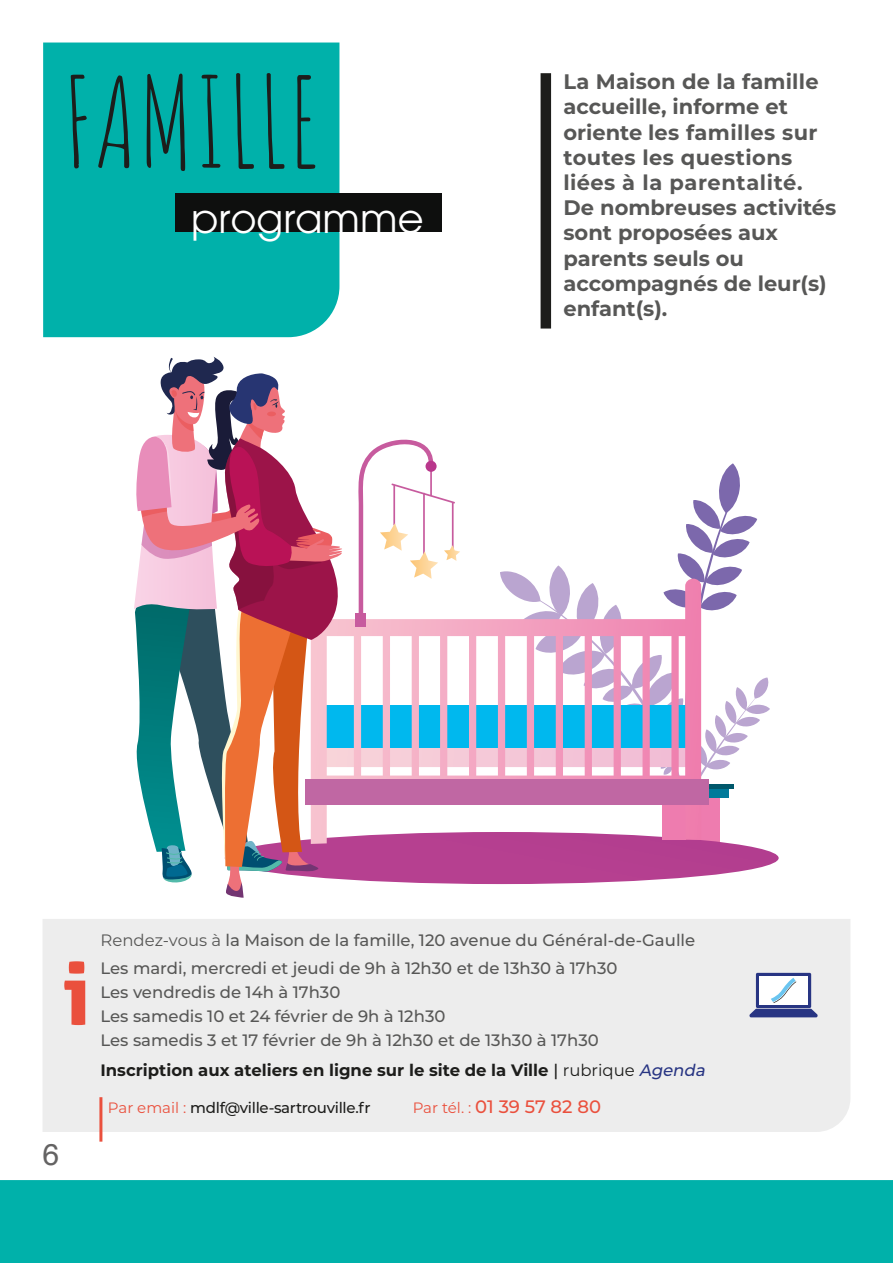
<style>
.page{position:relative;width:893px;height:1263px;background:#fff}
.page>*{position:absolute;margin:0;border:0;box-sizing:border-box;transform-origin:0 0}
.t1{font:123.75px "Amatic SC";color:#1d1d1b}
.t2{font:40.05px "ITC Avant Garde Pro";color:#fff}
.t3{font:30px "Helvetica";color:#646363}
.t4{font:700 21px/25.2px "Montserrat";color:#575756}
.t5{font:500 18px "Montserrat";color:#ea503d}
.t6{font:500 16.5px/23.7px "Montserrat";color:#575756}
.t7{font:700 16.5px "Montserrat";color:#1d1d1b}
.t8{font:500 15px "Montserrat";letter-spacing:-.02em;color:#1d1d1b}
.s1{font-weight:400}
.s2{font-weight:500}
.s3{font-weight:500;font-style:italic;color:#283583}
.s4{font-weight:400;color:#ea503d}
.s5{font-weight:400;font-size:15px}
</style>
<div class="page">
<div style="left:0;top:36px;width:893px;height:1227px;background:#00b1aa"></div>
<div style="left:0;top:36px;width:893px;height:1144px;background:#fff"></div>
<svg style="left:43px;top:43px;width:296px;height:294px"></svg>
<div style="left:175px;top:194px;width:267px;height:38px;background:#0e0f0e"></div>
<div style="left:541px;top:73px;width:10px;height:256px;background:#1d1d1b"></div>
<div style="left:43px;top:919px;width:807px;height:213px;background:#ededed"></div>
<svg style="left:64px;top:961px;width:21px;height:64px"></svg>
<hr style="left:99px;top:1097px;width:3px;height:44px;background:#ea503d">
<svg style="left:749px;top:973px;width:69px;height:44px;background:#aab2cf"></svg>
<svg style="left:132px;top:357px;width:647px;height:541px;background:#d7c1d0"></svg>
<div style="left:356px;top:612px;width:10px;height:14px;background:#c75b9e"></div>
<div style="left:426px;top:461px;width:11px;height:11px;background:#b9378c;border-radius:50%"></div>
<h1 class="t1" style="left:62px;top:33px;width:259px">FAMILLE</h1>
<h2 class="t2" style="left:191px;top:193px;width:234px">programme</h2>
<p class="t4" style="left:563px;top:68px;width:274px">La Maison de la famille accueille, informe et oriente les familles sur toutes les questions liées à la parentalité.<br>De nombreuses activités sont proposées aux parents seuls ou accompagnés de leur(s) enfant(s).</p>
<h3 class="t3" style="left:43px;top:1134px;width:18px">6</h3>
<p class="t6" style="left:101px;top:926px;width:596px;line-height:28px"><span class="s1">Rendez-vous à</span> la Maison de la famille, 120 avenue du Général-de-Gaulle<br>Les mardi, mercredi et jeudi de 9h à 12h30 et de 13h30 à 17h30</p>
<p class="t6" style="left:101px;top:980px;width:500px">Les vendredis de 14h à 17h30<br>Les samedis 10 et 24 février de 9h à 12h30<br>Les samedis 3 et 17 février de 9h à 12h30 et de 13h30 à 17h30</p>
<p class="t7" style="left:101px;top:1058px;width:610px">Inscription aux ateliers en ligne sur le site de la Ville <span class="s2">|</span> <span class="s1">rubrique</span> <span class="s3">Agenda</span></p>
<p class="t8" style="left:108px;top:1097px;width:264px"><span class="s4">Par email :</span> mdlf@ville-sartrouville.fr</p>
<p class="t5" style="left:413px;top:1094px;width:190px"><span class="s5">Par tél. :</span> 01 39 57 82 80</p>
</div>
